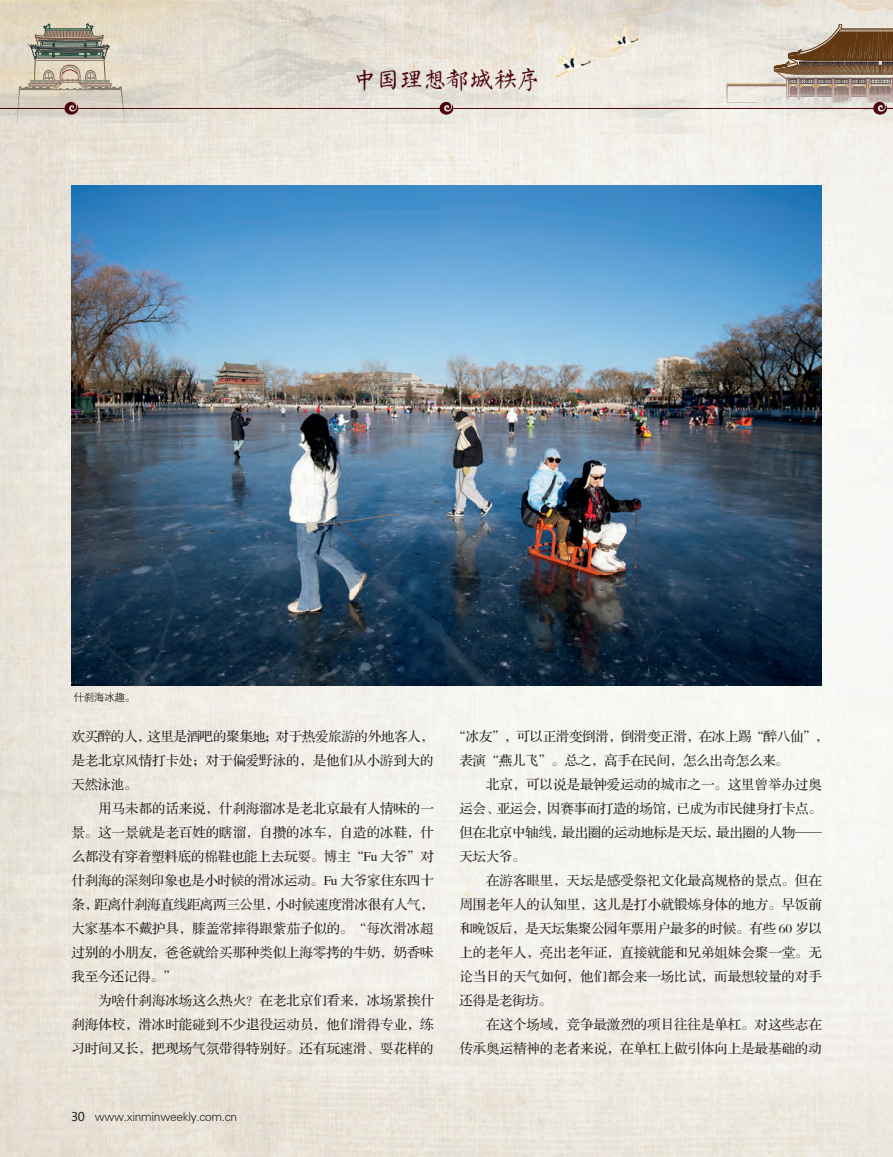
<style>
.page{position:relative;width:893px;height:1157px;background:#fff}
.page>*{position:absolute;margin:0;border:0;box-sizing:border-box;transform-origin:0 0}
.t1{font:24px "FZSXSLKJW GB1 0";letter-spacing:-.025em;color:#4e050d}
.t2{font:13.5px "FZS3 JW GB1 0";letter-spacing:-.005em;color:#231f20}
.t3{font:13.5px "FZS3 JW GB1 0";letter-spacing:-.025em;color:#231f20}
.t4{font:12px "FZXH1 JW GB1 0";letter-spacing:-.025em;color:#231f20}
.t5{font:10.5px "FZZDXJW GB1 0";letter-spacing:-.025em;color:#231f20}
.s1{font-family:"Microsoft Ya Hei"}
</style>
<div class="page">
<img style="left:0;top:0;width:893px;height:1157px">
<hr style="left:0;top:108px;width:66px;height:1px;background:#4e050d">
<hr style="left:78px;top:108px;width:363px;height:1px;background:#4e050d">
<hr style="left:453px;top:108px;width:423px;height:1px;background:#4e050d">
<svg style="left:726px;top:24px;width:167px;height:93px;background:#baab9d"></svg>
<svg style="left:439px;top:102px;width:17px;height:15px"></svg>
<svg style="left:15px;top:23px;width:112px;height:113px;background:#c5bcad"></svg>
<img style="left:71px;top:185px;width:751px;height:500px">
<h1 class="t1" style="left:353px;top:67px;width:189px">中国理想都城秩序</h1>
<p class="t5" style="left:74px;top:691px;width:63px">什刹海冰趣。</p>
<p class="t3" style="left:71px;top:729px;width:364px">欢买醉的人，这里是酒吧的聚集地；对于热爱旅游的外地客人，</p>
<p class="t2" style="left:71px;top:753px;width:364px">是老北京风情打卡处；对于偏爱野泳的，是他们从小游到大的</p>
<p class="t2" style="left:71px;top:777px;width:68px">天然泳池。</p>
<p class="t2" style="left:98px;top:801px;width:337px">用马未都的话来说，什刹海溜冰是老北京最有人情味的一</p>
<p class="t2" style="left:71px;top:825px;width:364px">景。这一景就是老百姓的瞎溜，自攒的冰车，自造的冰鞋，什</p>
<p class="t2" style="left:71px;top:849px;width:364px">么都没有穿着塑料底的棉鞋也能上去玩耍。博主“Fu 大爷”对</p>
<p class="t2" style="left:71px;top:873px;width:364px">什刹海的深刻印象也是小时候的滑冰运动。Fu 大爷家住东四十</p>
<p class="t3" style="left:71px;top:897px;width:364px">条，距离什刹海直线距离两三公里，小时候速度滑冰很有人气，</p>
<p class="t2" style="left:71px;top:921px;width:364px">大家基本不戴护具，膝盖常摔得跟紫茄子似的。“每次滑冰超</p>
<p class="t2" style="left:71px;top:945px;width:364px">过别的小朋友，爸爸就给买那种类似上海零拷的牛奶，奶香味</p>
<p class="t2" style="left:71px;top:969px;width:107px">我至今还记得。”</p>
<p class="t2" style="left:98px;top:993px;width:337px">为啥什刹海冰场这么热火？在老北京们看来，冰场紧挨什</p>
<p class="t2" style="left:71px;top:1017px;width:364px">刹海体校，滑冰时能碰到不少退役运动员，他们滑得专业，练</p>
<p class="t2" style="left:71px;top:1041px;width:364px">习时间又长，把现场气氛带得特别好。还有玩速滑、耍花样的</p>
<p class="t4" style="left:71px;top:1109px;width:168px"><span class="s1">30</span> www.xinminweekly.com.cn</p>
<p class="t3" style="left:453px;top:729px;width:378px">“冰友”，可以正滑变倒滑，倒滑变正滑，在冰上踢“醉八仙”，</p>
<p class="t3" style="left:459px;top:753px;width:331px">表演“燕儿飞”。总之，高手在民间，怎么出奇怎么来。</p>
<p class="t2" style="left:486px;top:777px;width:337px">北京，可以说是最钟爱运动的城市之一。这里曾举办过奥</p>
<p class="t3" style="left:459px;top:801px;width:364px">运会、亚运会，因赛事而打造的场馆，已成为市民健身打卡点。</p>
<p class="t3" style="left:459px;top:825px;width:364px">但在北京中轴线，最出圈的运动地标是天坛，最出圈的人物——</p>
<p class="t2" style="left:459px;top:849px;width:68px">天坛大爷。</p>
<p class="t2" style="left:486px;top:873px;width:337px">在游客眼里，天坛是感受祭祀文化最高规格的景点。但在</p>
<p class="t2" style="left:459px;top:897px;width:364px">周围老年人的认知里，这儿是打小就锻炼身体的地方。早饭前</p>
<p class="t3" style="left:459px;top:921px;width:364px">和晚饭后，是天坛集聚公园年票用户最多的时候。有些 60 岁以</p>
<p class="t2" style="left:459px;top:945px;width:364px">上的老年人，亮出老年证，直接就能和兄弟姐妹会聚一堂。无</p>
<p class="t2" style="left:459px;top:969px;width:364px">论当日的天气如何，他们都会来一场比试，而最想较量的对手</p>
<p class="t2" style="left:459px;top:993px;width:94px">还得是老街坊。</p>
<p class="t2" style="left:486px;top:1017px;width:337px">在这个场域，竞争最激烈的项目往往是单杠。对这些志在</p>
<p class="t2" style="left:459px;top:1041px;width:364px">传承奥运精神的老者来说，在单杠上做引体向上是最基础的动</p>
</div>
